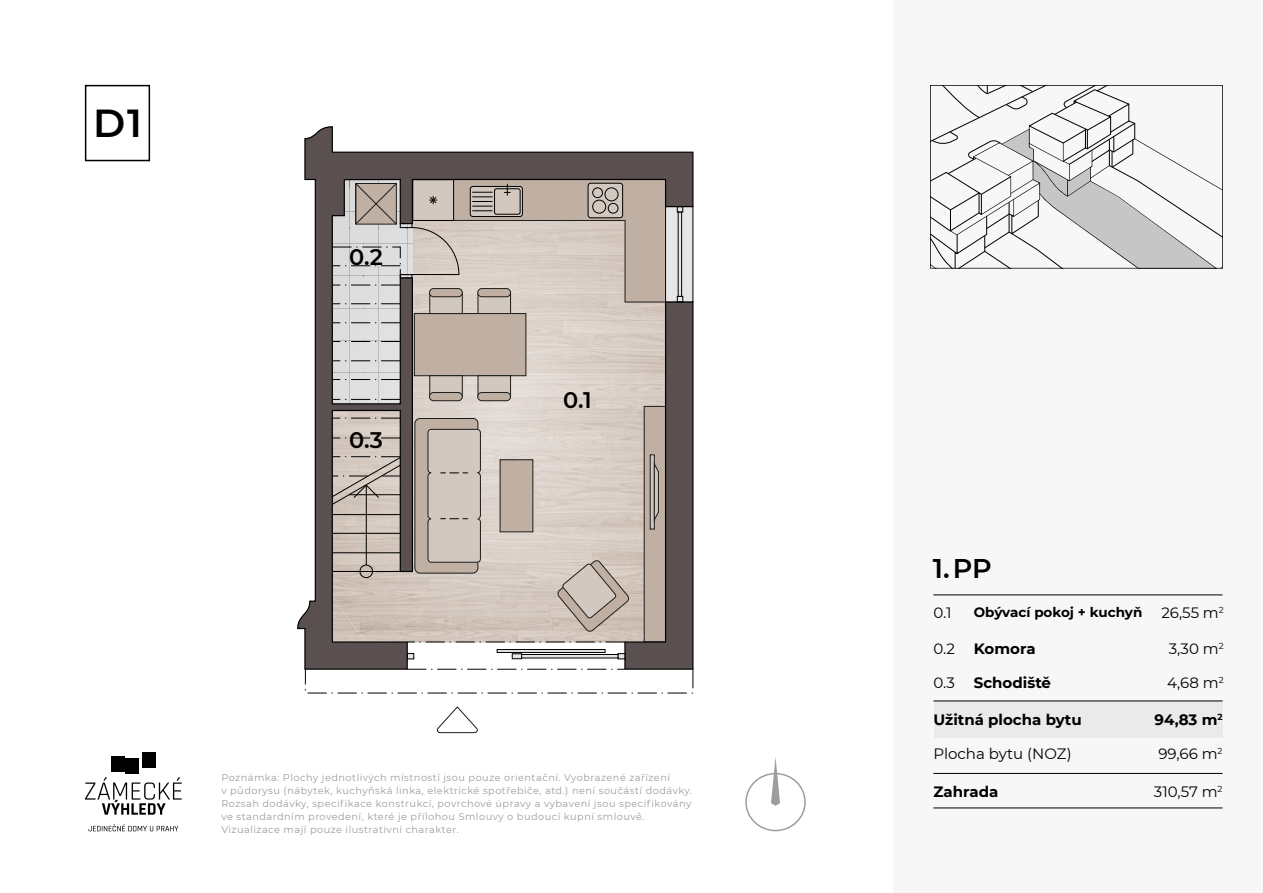
<style>
.page{position:relative;width:1263px;height:893px;background:#fff}
.page>*{position:absolute;margin:0;border:0;box-sizing:border-box;transform-origin:0 0}
.t1{font:600 39px "Montserrat";color:#000}
.t2{font:600 27px "Montserrat";color:#000}
.t3{font:600 22.5px "Montserrat";color:#000}
.t4{font:15px "Montserrat";color:#000}
.t5{font:700 15px "Montserrat";color:#000}
.t6{font:700 13.5px "Montserrat";color:#000}
.t7{font:9.75px/12.9px "Montserrat";letter-spacing:.05em;color:#9d9d9c}
</style>
<div class="page">
<div style="left:85px;top:85px;width:65px;height:76px;border:2px solid #000"></div>
<div style="left:745px;top:773px;width:61px;height:58px;border:2px solid #9d9d9c;border-radius:50%"></div>
<svg style="left:771px;top:757px;width:9px;height:49px"></svg>
<div style="left:111px;top:757px;width:14px;height:15px;background:#000"></div>
<div style="left:126px;top:758px;width:13px;height:16px;background:#000"></div>
<div style="left:142px;top:752px;width:13px;height:16px;background:#000"></div>
<svg style="left:85px;top:777px;width:97px;height:38px"></svg>
<svg style="left:88px;top:824px;width:90px;height:7px"></svg>
<svg style="left:933px;top:594px;width:290px;height:215px"></svg>
<div style="left:934px;top:701px;width:288px;height:36px;background:#eaeaea"></div>
<hr style="left:933px;top:701px;width:289px;height:1px;background:#000">
<hr style="left:933px;top:594px;width:289px;height:1px;background:#000">
<hr style="left:933px;top:773px;width:289px;height:1px;background:#000">
<hr style="left:933px;top:807px;width:289px;height:1px;background:#000">
<svg style="left:930px;top:85px;width:292px;height:184px"></svg>
<img style="left:380px;top:693px;width:246px;height:1px">
<svg style="left:436px;top:706px;width:42px;height:27px"></svg>
<svg style="left:297px;top:126px;width:397px;height:544px;background:#b8afa9"></svg>
<h1 class="t1" style="left:93px;top:96px;width:50px">D1</h1>
<h3 class="t3" style="left:349px;top:241px;width:35px">0.2</h3>
<h3 class="t3" style="left:349px;top:424px;width:35px">0.3</h3>
<h3 class="t3" style="left:563px;top:384px;width:30px">0.1</h3>
<p class="t7" style="left:221px;top:771px;width:472px">Poznámka: Plochy jednotlivých místností jsou pouze orientační. Vyobrazené zařízení<br>v půdorysu (nábytek, kuchyňská linka, elektrické spotřebiče, atd.) není součástí dodávky.<br>Rozsah dodávky, specifikace konstrukcí, povrchové úpravy a vybavení jsou specifikovány ve standardním provedení, které je přílohou Smlouvy o budoucí kupní smlouvě.<br>Vizualizace mají pouze ilustrativní charakter.</p>
<h2 class="t2" style="left:933px;top:549px;width:61px">1.PP</h2>
<h3 class="t4" style="left:933px;top:603px;width:20px">0.1</h3>
<h3 class="t6" style="left:974px;top:602px;width:170px">Obývací pokoj + kuchyň</h3>
<h3 class="t4" style="left:1161px;top:603px;width:64px">26,55 m<sup>2</sup></h3>
<h3 class="t4" style="left:933px;top:639px;width:23px">0.2</h3>
<h3 class="t5" style="left:974px;top:638px;width:63px">Komora</h3>
<h3 class="t4" style="left:1169px;top:639px;width:56px">3,30 m<sup>2</sup></h3>
<h3 class="t4" style="left:933px;top:673px;width:23px">0.3</h3>
<h3 class="t5" style="left:974px;top:672px;width:79px">Schodiště</h3>
<h3 class="t4" style="left:1167px;top:673px;width:58px">4,68 m<sup>2</sup></h3>
<h3 class="t5" style="left:933px;top:709px;width:150px">Užitná plocha bytu</h3>
<h3 class="t5" style="left:1154px;top:709px;width:70px">94,83 m<sup>2</sup></h3>
<h3 class="t4" style="left:933px;top:744px;width:140px">Plocha bytu (NOZ)</h3>
<h3 class="t4" style="left:1158px;top:744px;width:66px">99,66 m<sup>2</sup></h3>
<h3 class="t5" style="left:933px;top:781px;width:67px">Zahrada</h3>
<h3 class="t4" style="left:1154px;top:781px;width:70px">310,57 m<sup>2</sup></h3>
</div>
